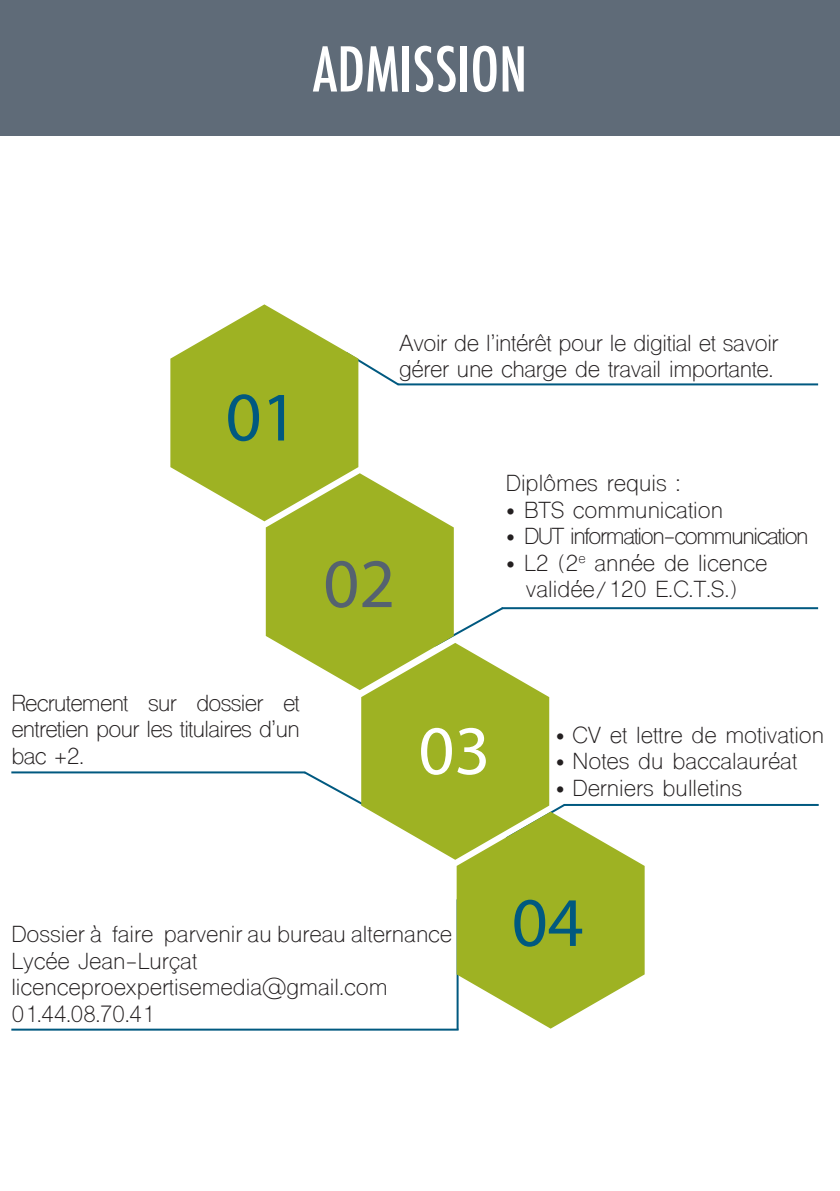
<style>
.page{position:relative;width:840px;height:1191px;background:#fff}
.page>*{position:absolute;margin:0;border:0;box-sizing:border-box;transform-origin:0 0}
.t1{font:70px "Myriad Pro";color:#005980}
.t2{font:70px "Myriad Pro";color:#fff}
.t3{font:70px "Myriad Pro";color:#556270}
.t4{font:500 condensed 60px "Futura";color:#fff}
.t5{font:22px/26.4px "Shree Dev 0714";color:#231f20}
.t6{font:22px "Shree Dev 0714";letter-spacing:-.06em;color:#231f20}
</style>
<div class="page">
<hr style="left:839px;top:615px;width:1px;height:136px;background:#556270">
<hr style="left:563px;top:804px;width:255px;height:2px;background:#005980">
<hr style="left:397px;top:383px;width:420px;height:2px;background:#005980">
<hr style="left:11px;top:771px;width:294px;height:2px;background:#005980">
<hr style="left:501px;top:607px;width:316px;height:2px;background:#005980">
<hr style="left:11px;top:1028px;width:447px;height:2px;background:#005980">
<div style="left:0;top:0;width:839px;height:136px;background:#5f6b78"></div>
<svg style="left:171px;top:305px;width:472px;height:555px"></svg>
<svg style="left:455px;top:810px;width:190px;height:219px"></svg>
<hr style="left:839px;top:0;width:1px;height:136px;background:#556270">
<p class="t4" style="left:312px;top:31px;width:216px">ADMISSION</p>
<p class="t1" style="left:225px;top:374px;width:73px">01</p>
<p class="t5" style="left:399px;top:332px;width:380px">Avoir de l’intérêt pour le digitial et savoir gérer une charge de travail importante.</p>
<p class="t3" style="left:323px;top:540px;width:73px">02</p>
<p class="t5" style="left:505px;top:473px;width:176px">Diplômes requis :</p>
<p class="t5" style="left:505px;top:499px;width:218px">• BTS communication</p>
<p class="t6" style="left:505px;top:523px;width:304px">• DUT information-communication</p>
<p class="t5" style="left:505px;top:552px;width:263px">• L2 (2<sup>e</sup> année de licence</p>
<p class="t5" style="left:525px;top:578px;width:213px">validée/120 E.C.T.S.)</p>
<p class="t5" style="left:11px;top:692px;width:290px;text-align:justify">Recrutement sur dossier et entretien pour les titulaires d’un bac +2.</p>
<p class="t2" style="left:418px;top:707px;width:73px">03</p>
<p class="t5" style="left:555px;top:724px;width:270px">• CV et lettre de motivation</p>
<p class="t5" style="left:555px;top:750px;width:243px">• Notes du baccalauréat</p>
<p class="t5" style="left:555px;top:777px;width:188px">• Derniers bulletins</p>
<p class="t5" style="left:11px;top:923px;width:442px">Dossier à faire parvenir au bureau alternance<br>Lycée Jean-Lurçat</p>
<p class="t5" style="left:11px;top:976px;width:377px">licenceproexpertisemedia@gmail.com</p>
<p class="t5" style="left:11px;top:1003px;width:145px">01.44.08.70.41</p>
<p class="t1" style="left:511px;top:879px;width:73px">04</p>
</div>
